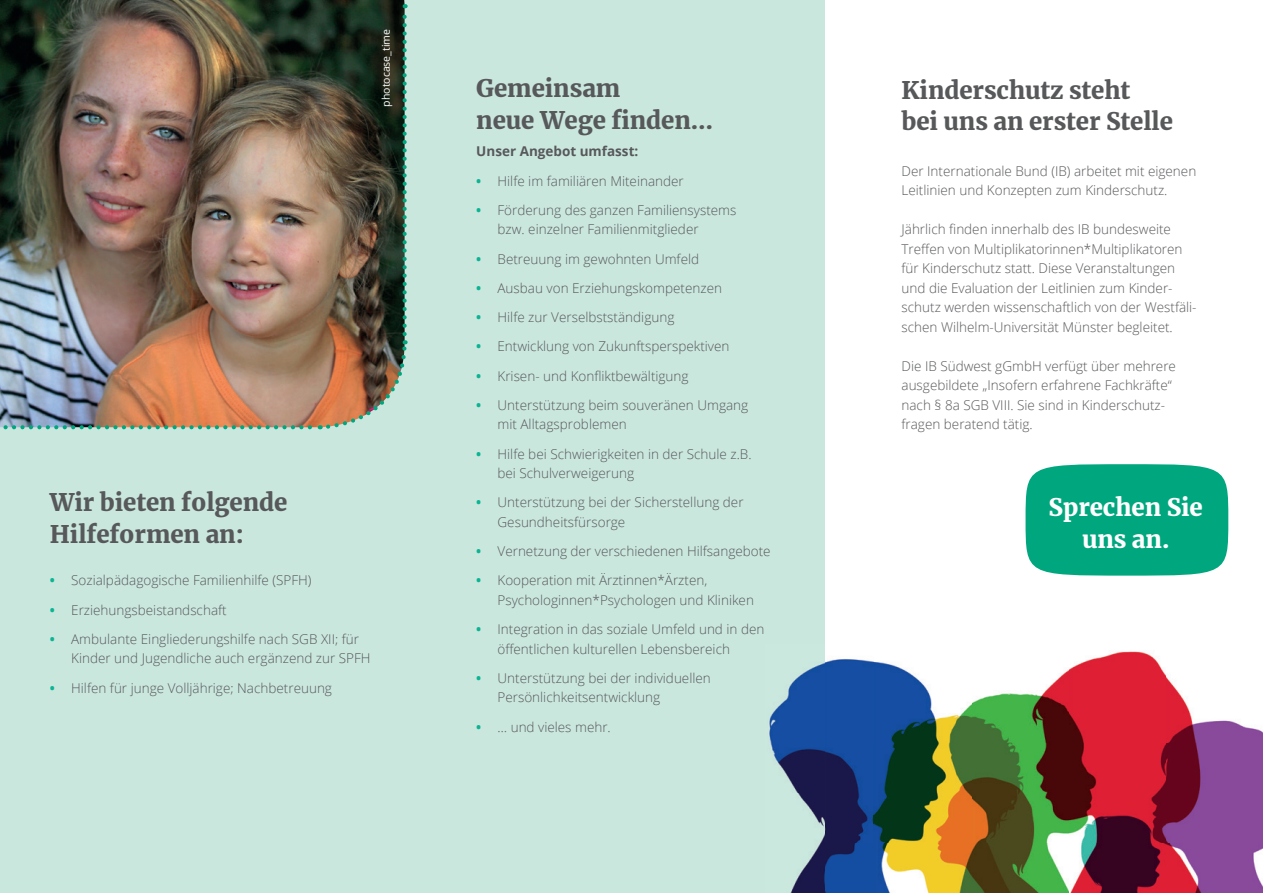
<style>
.page{position:relative;width:1263px;height:893px;background:#fff}
.page>*{position:absolute;margin:0;border:0;box-sizing:border-box;transform-origin:0 0}
.t1{font:900 24px/31.5px "Merriweather";letter-spacing:-.005em;color:#57585a}
.t2{font:900 24px/31.5px "Merriweather";letter-spacing:-.005em;color:#fff;text-align:center}
.t3{font:300 13.5px/19.5px "Open Sans";color:#57585a}
.t4{font:700 13.5px "Open Sans";color:#57585a}
.t5{font:10.5px "Open Sans";color:#fff}
.s1{font-weight:700;color:#0bb493}
</style>
<div class="page">
<div style="left:0;top:0;width:825px;height:893px;background:#cae7de"></div>
<div style="left:1025px;top:464px;width:203px;height:112px;background:#00a77e;border-radius:50%"></div>
<img style="left:769px;top:651px;width:494px;height:242px">
<img style="left:0;top:0;width:405px;height:340px">
<img style="left:0;top:340px;width:408px;height:90px">
<svg style="left:320px;top:0;width:88px;height:334px;background:#434535"></svg>
<p class="t5" style="left:379px;top:107px;width:79px;rotate:-90deg">photocase_time</p>
<h1 class="t1" style="left:50px;top:486px;width:239px">Wir bieten folgende<br>Hilfeformen an:</h1>
<p class="t3" style="left:50px;top:570px;width:263px"><span class="s1">•</span> Sozialpädagogische Familienhilfe (SPFH)</p>
<p class="t3" style="left:50px;top:600px;width:178px"><span class="s1">•</span> Erziehungsbeistandschaft</p>
<p class="t3" style="left:71px;top:629px;width:301px;text-indent:-21px"><span class="s1">•</span> Ambulante Eingliederungshilfe nach SGB XII; für<br>Kinder und Jugendliche auch ergänzend zur SPFH</p>
<p class="t3" style="left:50px;top:678px;width:284px"><span class="s1">•</span> Hilfen für junge Volljährige; Nachbetreuung</p>
<h1 class="t1" style="left:476px;top:72px;width:238px">Gemeinsam<br>neue Wege finden…</h1>
<p class="t4" style="left:476px;top:142px;width:164px">Unser Angebot umfasst:</p>
<p class="t3" style="left:476px;top:171px;width:209px"><span class="s1">•</span> Hilfe im familiären Miteinander</p>
<p class="t3" style="left:497px;top:200px;width:240px;text-indent:-21px"><span class="s1">•</span> Förderung des ganzen Familiensystems bzw. einzelner Familienmitglieder</p>
<p class="t3" style="left:476px;top:249px;width:224px"><span class="s1">•</span> Betreuung im gewohnten Umfeld</p>
<p class="t3" style="left:476px;top:278px;width:247px"><span class="s1">•</span> Ausbau von Erziehungskompetenzen</p>
<p class="t3" style="left:476px;top:307px;width:200px"><span class="s1">•</span> Hilfe zur Verselbstständigung</p>
<p class="t3" style="left:476px;top:336px;width:255px"><span class="s1">•</span> Entwicklung von Zukunftsperspektiven</p>
<p class="t3" style="left:476px;top:366px;width:214px"><span class="s1">•</span> Krisen- und Konfliktbewältigung</p>
<p class="t3" style="left:497px;top:395px;width:252px;text-indent:-21px"><span class="s1">•</span> Unterstützung beim souveränen Umgang mit Alltagsproblemen</p>
<p class="t3" style="left:497px;top:444px;width:256px;text-indent:-21px"><span class="s1">•</span> Hilfe bei Schwierigkeiten in der Schule z.B. bei Schulverweigerung</p>
<p class="t3" style="left:497px;top:492px;width:248px;text-indent:-21px"><span class="s1">•</span> Unterstützung bei der Sicherstellung der<br>Gesundheitsfürsorge</p>
<p class="t3" style="left:476px;top:541px;width:296px"><span class="s1">•</span> Vernetzung der verschiedenen Hilfsangebote</p>
<p class="t3" style="left:497px;top:570px;width:258px;text-indent:-21px"><span class="s1">•</span> Kooperation mit Ärztinnen*Ärzten,<br>Psychologinnen*Psychologen und Kliniken</p>
<p class="t3" style="left:497px;top:619px;width:268px;text-indent:-21px"><span class="s1">•</span> Integration in das soziale Umfeld und in den öffentlichen kulturellen Lebensbereich</p>
<p class="t3" style="left:497px;top:668px;width:215px;text-indent:-21px"><span class="s1">•</span> Unterstützung bei der individuellen<br>Persönlichkeitsentwicklung</p>
<p class="t3" style="left:476px;top:717px;width:136px"><span class="s1">•</span> … und vieles mehr.</p>
<h1 class="t1" style="left:901px;top:74px;width:273px">Kinderschutz steht bei uns an erster Stelle</h1>
<p class="t3" style="left:901px;top:161px;width:296px">Der Internationale Bund (IB) arbeitet mit eigenen<br>Leitlinien und Konzepten zum Kinderschutz.</p>
<p class="t3" style="left:901px;top:219px;width:297px">Jährlich finden innerhalb des IB bundesweite Treffen von Multiplikatorinnen*Multiplikatoren für Kinderschutz statt. Diese Veranstaltungen und die Evaluation der Leitlinien zum Kinder&shy;schutz werden wissenschaftlich von der Westfäli&shy;schen Wilhelm-Universität Münster begleitet.</p>
<p class="t3" style="left:901px;top:356px;width:276px">Die IB Südwest gGmbH verfügt über mehrere ausgebildete „Insofern erfahrene Fachkräfte“ nach § 8a SGB VIII. Sie sind in Kinderschutz&shy;fragen beratend tätig.</p>
<h1 class="t2" style="left:1048px;top:491px;width:156px">Sprechen Sie uns an.</h1>
</div>
